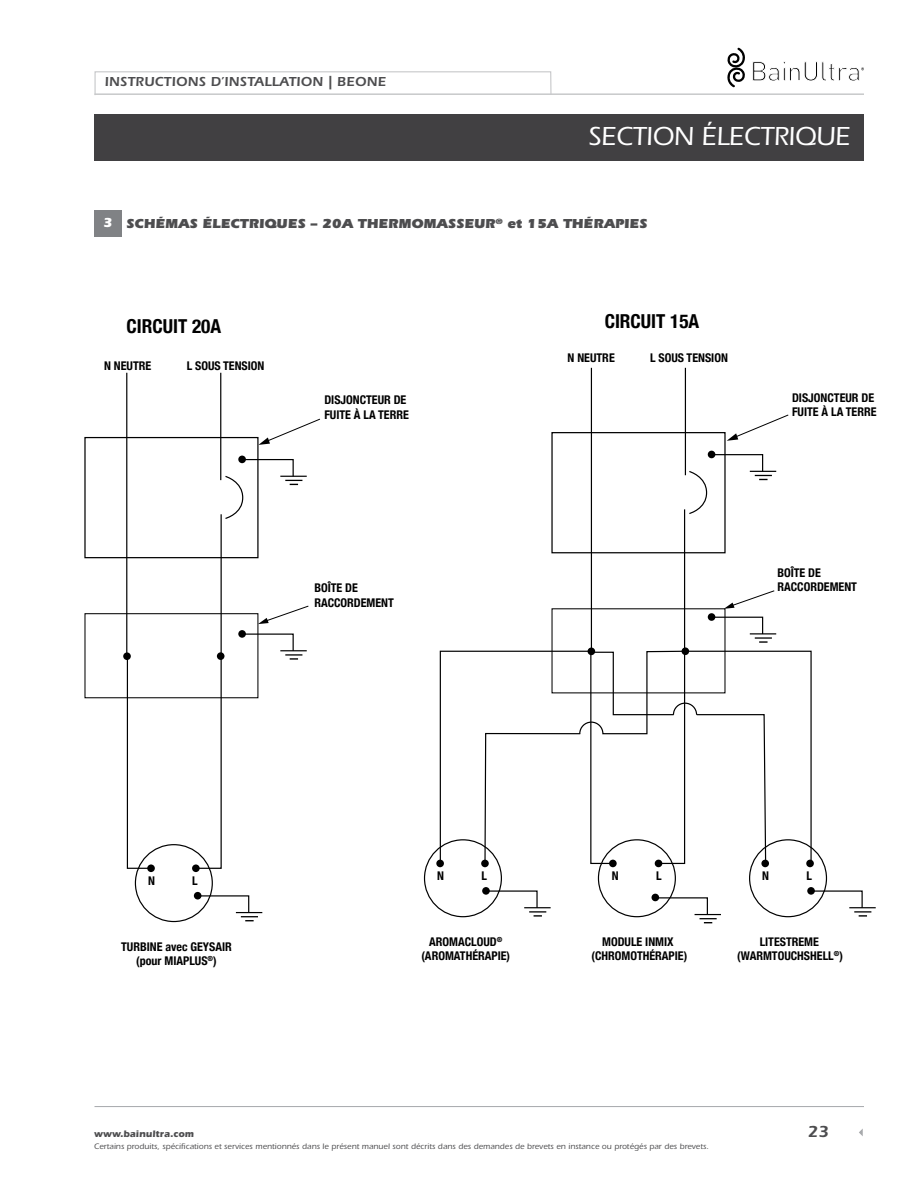
<style>
.page{position:relative;width:918px;height:1188px;background:#fff}
.page>*{position:absolute;margin:0;border:0;box-sizing:border-box;transform-origin:0 0}
.t1{font:500 27px "Itc Eras";letter-spacing:-.01em;color:#fff}
.t2{font:700 condensed 19.2px "Helvetica Neue";color:#000}
.t3{font:600 16.5px "Itc Eras";color:#4d4d4f}
.t4{font:900 13.5px "Itc Eras";color:#4d4d4f}
.t5{font:600 13.5px "Itc Eras";letter-spacing:.025em;color:#4d4d4f}
.t6{font:700 condensed 12px/14.4px "Helvetica Neue";color:#000}
.t7{font:700 condensed 12px "Helvetica Neue";color:#000}
.t8{font:700 9.75px "Itc Eras";letter-spacing:.005em;color:#4d4d4f}
.t9{font:500 8.25px "Itc Eras";letter-spacing:.01em;color:#4d4d4f}
.s1{font-weight:700;color:#fff}
</style>
<div class="page">
<div style="left:94px;top:115px;width:770px;height:46px;background:#414042"></div>
<hr style="left:94px;top:93px;width:770px;height:2px;background:#c7c8ca">
<svg style="left:859px;top:1129px;width:4px;height:7px"></svg>
<hr style="left:94px;top:1106px;width:770px;height:1px;background:#a7a9ac">
<svg style="left:94px;top:71px;width:458px;height:24px"></svg>
<svg style="left:727px;top:48px;width:137px;height:39px"></svg>
<hr style="left:126px;top:373px;width:1px;height:283px;background:#000">
<hr style="left:220px;top:373px;width:1px;height:107px;background:#000">
<svg style="left:123px;top:652px;width:8px;height:8px"></svg>
<svg style="left:197px;top:895px;width:65px;height:26px"></svg>
<div style="left:194px;top:892px;width:7px;height:8px;background:#000;border-radius:50%"></div>
<div style="left:238px;top:456px;width:8px;height:7px;background:#000;border-radius:50%"></div>
<div style="left:84px;top:437px;width:175px;height:121px;border:1px solid #000"></div>
<div style="left:84px;top:613px;width:174px;height:85px;border:1px solid #000"></div>
<svg style="left:258px;top:419px;width:62px;height:26px"></svg>
<svg style="left:147px;top:864px;width:8px;height:8px"></svg>
<div style="left:192px;top:864px;width:8px;height:8px;background:#000;border-radius:50%"></div>
<div style="left:135px;top:844px;width:78px;height:78px;border:1px solid #000;border-radius:50%"></div>
<svg style="left:126px;top:655px;width:26px;height:214px"></svg>
<svg style="left:195px;top:458px;width:114px;height:411px"></svg>
<div style="left:94px;top:210px;width:27px;height:27px;background:#808285"></div>
<hr style="left:591px;top:368px;width:1px;height:283px;background:#000">
<hr style="left:685px;top:368px;width:1px;height:107px;background:#000">
<svg style="left:656px;top:897px;width:65px;height:26px"></svg>
<div style="left:708px;top:451px;width:7px;height:7px;background:#000;border-radius:50%"></div>
<div style="left:655px;top:860px;width:7px;height:7px;background:#000;border-radius:50%"></div>
<div style="left:652px;top:894px;width:7px;height:7px;background:#000;border-radius:50%"></div>
<div style="left:806px;top:860px;width:8px;height:7px;background:#000;border-radius:50%"></div>
<div style="left:551px;top:432px;width:175px;height:121px;border:1px solid #000"></div>
<svg style="left:810px;top:890px;width:66px;height:27px"></svg>
<div style="left:807px;top:887px;width:8px;height:8px;background:#000;border-radius:50%"></div>
<div style="left:436px;top:860px;width:8px;height:7px;background:#000;border-radius:50%"></div>
<div style="left:481px;top:860px;width:8px;height:7px;background:#000;border-radius:50%"></div>
<svg style="left:485px;top:890px;width:66px;height:27px"></svg>
<div style="left:482px;top:887px;width:8px;height:8px;background:#000;border-radius:50%"></div>
<svg style="left:776px;top:650px;width:36px;height:215px"></svg>
<svg style="left:727px;top:415px;width:62px;height:26px"></svg>
<svg style="left:439px;top:453px;width:337px;height:412px"></svg>
<p class="t5" style="left:105px;top:74px;width:283px">INSTRUCTIONS D’INSTALLATION | BEONE</p>
<h1 class="t1" style="left:589px;top:121px;width:263px">SECTION ÉLECTRIQUE</h1>
<p class="t4" style="left:103px;top:216px;width:546px"><span class="s1">3</span> SCHÉMAS ÉLECTRIQUES – 20A THERMOMASSEUR<sup>®</sup> et 15A THÉRAPIES</p>
<h2 class="t2" style="left:605px;top:309px;width:96px">CIRCUIT 15A</h2>
<h2 class="t2" style="left:127px;top:311px;width:96px">CIRCUIT 20A</h2>
<p class="t6" style="left:104px;top:357px;width:49px">N NEUTRE</p>
<p class="t6" style="left:568px;top:351px;width:49px">N NEUTRE</p>
<p class="t6" style="left:650px;top:351px;width:79px">L SOUS TENSION</p>
<p class="t6" style="left:187px;top:357px;width:79px">L SOUS TENSION</p>
<p class="t6" style="left:568px;top:357px;width:79px">L SOUS TENSION</p>
<p class="t6" style="left:324px;top:392px;width:86px">DISJONCTEUR DE<br>FUITE À LA TERRE</p>
<p class="t6" style="left:792px;top:390px;width:86px">DISJONCTEUR DE<br>FUITE À LA TERRE</p>
<p class="t6" style="left:314px;top:580px;width:81px">BOÎTE DE<br>RACCORDEMENT</p>
<p class="t6" style="left:777px;top:565px;width:81px">BOÎTE DE<br>RACCORDEMENT</p>
<p class="t6" style="left:148px;top:873px;width:8px">N</p>
<p class="t6" style="left:192px;top:873px;width:7px">L</p>
<p class="t6" style="left:121px;top:939px;width:112px;text-align:center">TURBINE avec GEYSAIR (pour MIAPLUS<sup>®</sup>)</p>
<p class="t6" style="left:437px;top:869px;width:8px">N</p>
<p class="t6" style="left:481px;top:869px;width:7px">L</p>
<p class="t6" style="left:612px;top:869px;width:8px">N</p>
<p class="t6" style="left:656px;top:869px;width:7px">L</p>
<p class="t6" style="left:762px;top:869px;width:8px">N</p>
<p class="t6" style="left:806px;top:869px;width:7px">L</p>
<p class="t6" style="left:421px;top:934px;width:90px;text-align:center">AROMACLOUD<sup>® </sup>(AROMATHÉRAPIE)</p>
<p class="t6" style="left:591px;top:934px;width:97px;text-align:center">MODULE INMIX (CHROMOTHÉRAPIE)</p>
<p class="t6" style="left:737px;top:934px;width:107px;text-indent:25px">AIR (WARMTOUCHSHELL<sup>®</sup>)</p>
<p class="t7" style="left:760px;top:935px;width:61px">LITESTREME</p>
<p class="t8" style="left:94px;top:1128px;width:101px">www.bainultra.com</p>
<h3 class="t3" style="left:808px;top:1122px;width:22px">23</h3>
<p class="t9" style="left:94px;top:1142px;width:616px">Certains produits, spécifications et services mentionnés dans le présent manuel sont décrits dans des demandes de brevets en instance ou protégés par des brevets.</p>
</div>
